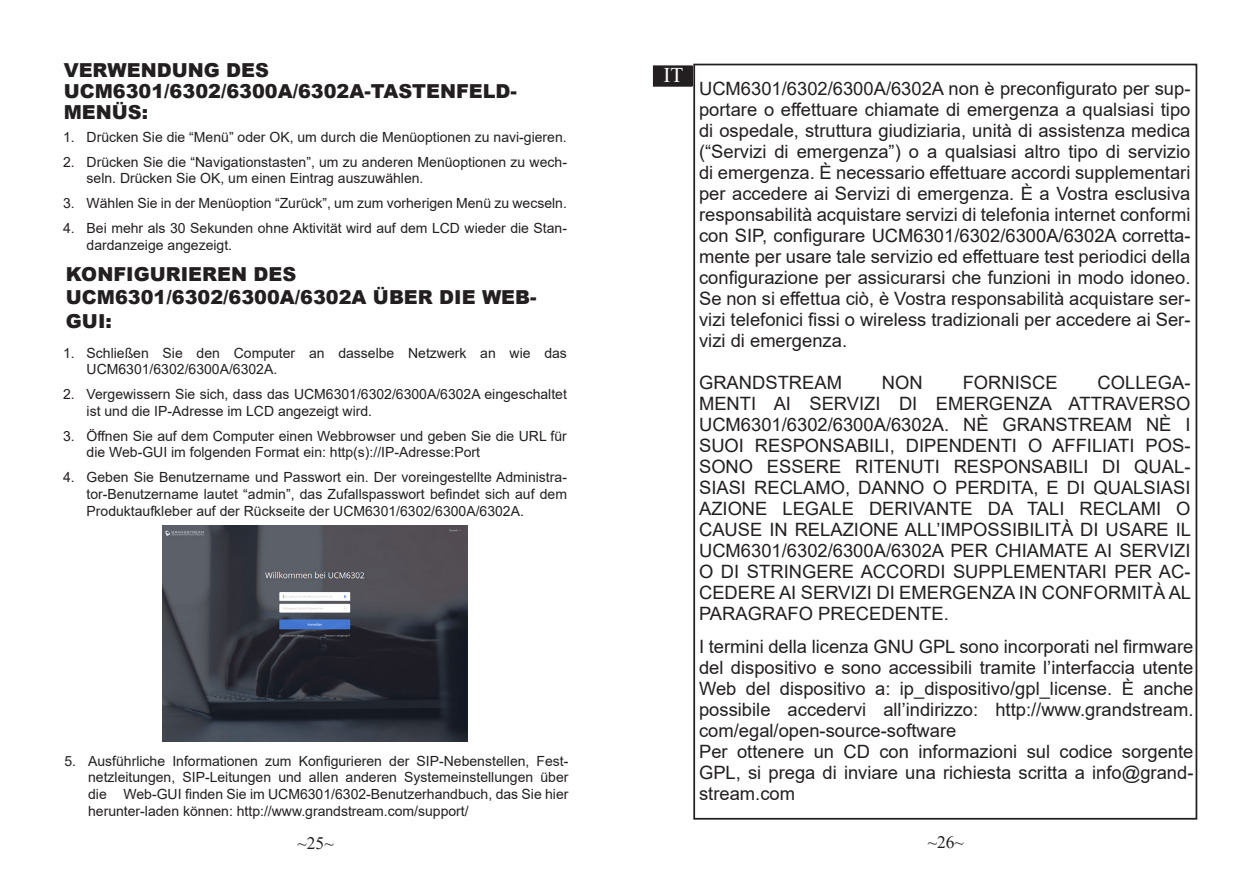
<style>
.page{position:relative;width:1260px;height:882px;background:#fff}
.page>*{position:absolute;margin:0;border:0;box-sizing:border-box;transform-origin:0 0}
.t1{font:21px "Times New Roman";color:#fff}
.t2{font:900 19.25px/21px "Arial";color:#231f20}
.t3{font:18.38px/21px "Arial";color:#231f20;text-align:justify}
.t4{font:17.5px "Times New Roman";color:#231f20}
.t5{font:14px/16.8px "Arial";color:#231f20}
</style>
<div class="page">
<img style="left:163px;top:526px;width:304px;height:216px">
<div style="left:654px;top:66px;width:38px;height:20px;background:#231f20"></div>
<div style="left:653px;top:65px;width:40px;height:22px;border:2px solid #231f20"></div>
<p class="t2" style="left:64px;top:59px;width:455px">VERWENDUNG DES<br>UCM6301/6302/6300A/6302A-TASTENFELD-<br>MENÜS:</p>
<p class="t5" style="left:63px;top:128px;width:505px">1. Drücken Sie die “Menü” oder OK, um durch die Menüoptionen zu navi-gieren.</p>
<p class="t5" style="left:87px;top:153px;width:482px;text-indent:-24px">2. Drücken Sie die “Navigationstasten”, um zu anderen Menüoptionen zu wech&shy;seln. Drücken Sie OK, um einen Eintrag auszuwählen.</p>
<p class="t5" style="left:63px;top:195px;width:505px">3. Wählen Sie in der Menüoption “Zurück”, um zum vorherigen Menü zu wecseln.</p>
<p class="t5" style="left:87px;top:219px;width:482px;text-indent:-24px">4. Bei mehr als 30 Sekunden ohne Aktivität wird auf dem LCD wieder die Stan&shy;dardanzeige angezeigt.</p>
<p class="t2" style="left:66px;top:262px;width:472px;line-height:23.1px">KONFIGURIEREN DES<br>UCM6301/6302/6300A/6302A ÜBER DIE WEB-<br>GUI:</p>
<p class="t5" style="left:87px;top:344px;width:482px;text-indent:-24px">1. Schließen Sie den Computer an dasselbe Netzwerk an wie das<br>UCM6301/6302/6300A/6302A.</p>
<p class="t5" style="left:87px;top:386px;width:482px;text-indent:-24px">2. Vergewissern Sie sich, dass das UCM6301/6302/6300A/6302A eingeschaltet ist und die IP-Adresse im LCD angezeigt wird.</p>
<p class="t5" style="left:87px;top:427px;width:482px;text-indent:-24px">3. Öffnen Sie auf dem Computer einen Webbrowser und geben Sie die URL für die Web-GUI im folgenden Format ein: http(s)://IP-Adresse:Port</p>
<p class="t5" style="left:87px;top:469px;width:482px;text-align:justify;text-indent:-24px">4. Geben Sie Benutzername und Passwort ein. Der voreingestellte Administra&shy;tor-Benutzername lautet “admin”, das Zufallspasswort befindet sich auf dem Produktaufkleber auf der Rückseite der UCM6301/6302/6300A/6302A.</p>
<p class="t5" style="left:88px;top:752px;width:482px;text-align:justify;text-indent:-24px">5. Ausführliche Informationen zum Konfigurieren der SIP-Nebenstellen, Fest&shy;netzleitungen, SIP-Leitungen und allen anderen Systemeinstellungen über die Web-GUI finden Sie im UCM6301/6302-Benutzerhandbuch, das Sie hier herunter-laden können: http://www.grandstream.com/support/</p>
<p class="t1" style="left:663px;top:60px;width:21px">IT</p>
<p class="t3" style="left:699px;top:78px;width:493px">UCM6301/6302/6300A/6302A non è preconfigurato per sup&shy;portare o effettuare chiamate di emergenza a qualsiasi tipo di ospedale, struttura giudiziaria, unità di assistenza medica (“Servizi di emergenza”) o a qualsiasi altro tipo di servizio di emergenza. È necessario effettuare accordi supplementari per accedere ai Servizi di emergenza. È a Vostra esclusiva responsabilità acquistare servizi di telefonia internet conformi con SIP, configurare UCM6301/6302/6300A/6302A corretta&shy;mente per usare tale servizio ed effettuare test periodici della configurazione per assicurarsi che funzioni in modo idoneo.<br>Se non si effettua ciò, è Vostra responsabilità acquistare ser&shy;vizi telefonici fissi o wireless tradizionali per accedere ai Ser&shy;vizi di emergenza.</p>
<p class="t3" style="left:699px;top:372px;width:144px">GRANDSTREAM</p>
<p class="t3" style="left:882px;top:372px;width:42px">NON</p>
<p class="t3" style="left:963px;top:372px;width:96px">FORNISCE</p>
<p class="t3" style="left:699px;top:372px;width:494px;text-indent:398px">COLLEGA-MENTI AI SERVIZI DI EMERGENZA ATTRAVERSO UCM6301/6302/6300A/6302A. NÈ GRANSTREAM NÈ I SUOI RESPONSABILI, DIPENDENTI O AFFILIATI POS-SONO ESSERE RITENUTI RESPONSABILI DI QUAL-SIASI RECLAMO, DANNO O PERDITA, E DI QUALSIASI AZIONE LEGALE DERIVANTE DA TALI RECLAMI O CAUSE IN RELAZIONE ALL’IMPOSSIBILITÀ DI USARE IL UCM6301/6302/6300A/6302A PER CHIAMATE AI SERVIZI O DI STRINGERE ACCORDI SUPPLEMENTARI PER AC-CEDERE AI SERVIZI DI EMERGENZA IN CONFORMITÀ AL PARAGRAFO PRECEDENTE.</p>
<p class="t3" style="left:699px;top:636px;width:496px">I termini della licenza GNU GPL sono incorporati nel firmware del dispositivo e sono accessibili tramite l’interfaccia utente Web del dispositivo a: ip_dispositivo/gpl_license. È anche possibile accedervi all’indirizzo: http://www.grandstream. com/egal/open-source-software</p>
<p class="t3" style="left:699px;top:741px;width:496px">Per ottenere un CD con informazioni sul codice sorgente GPL, si prega di inviare una richiesta scritta a info@grand&shy;stream.com</p>
<p class="t4" style="left:297px;top:830px;width:38px">~25~</p>
<p class="t4" style="left:928px;top:830px;width:38px">~26~</p>
</div>
